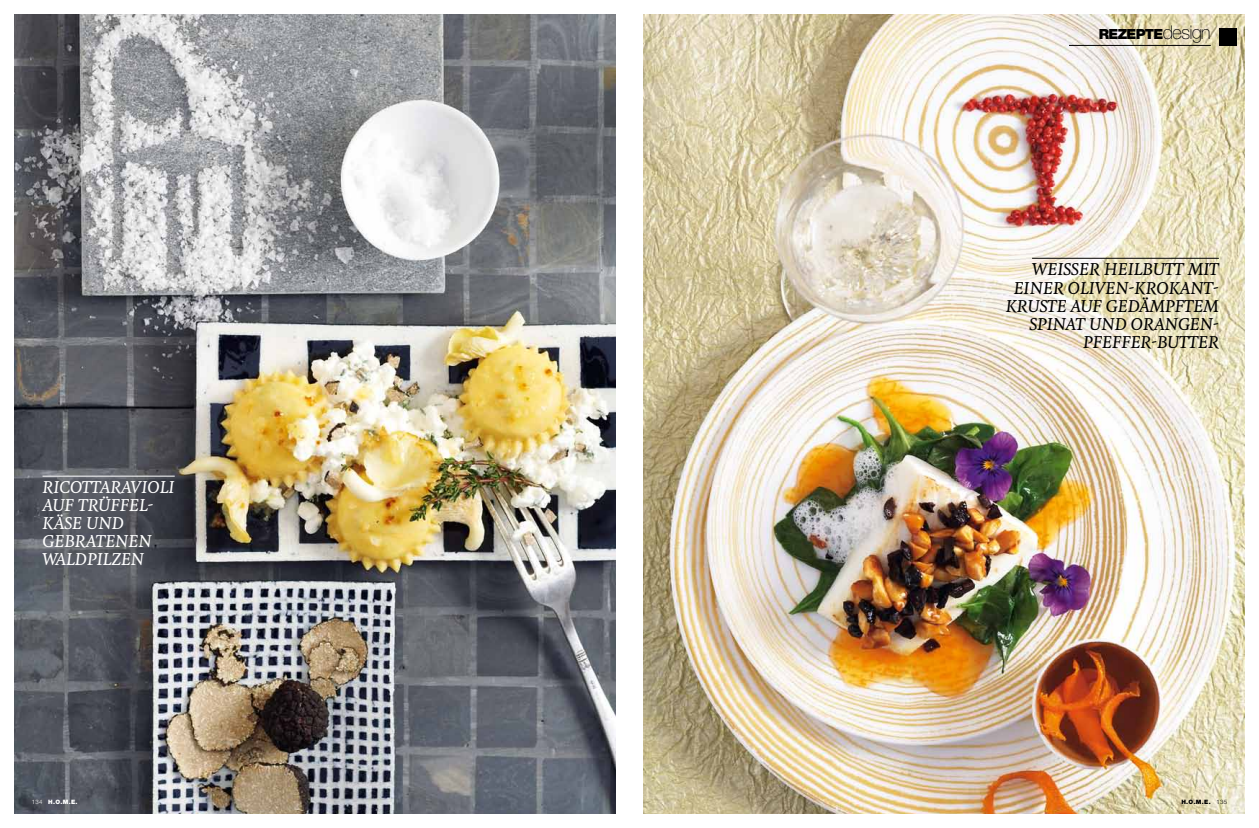
<style>
.page{position:relative;width:1259px;height:828px;background:#fff}
.page>*{position:absolute;margin:0;border:0;box-sizing:border-box;transform-origin:0 0}
.t1{font:italic 500 16px/18px "Feijoa";color:#000;text-align:right}
.t2{font:italic 500 16px/18px "Feijoa";color:#fff}
.t3{font:900 14px "Helvetica Neue CELT";letter-spacing:-.05em;color:#000}
.t4{font:900 6px "Helvetica Neue CELT";color:#fff}
.t5{font:900 6px "Helvetica Neue CELT";color:#000}
.s1{font-weight:100;font-size:19px}
.s2{font-weight:300}
</style>
<div class="page">
<img style="left:14px;top:14px;width:601px;height:800px">
<img style="left:643px;top:14px;width:601px;height:800px">
<hr style="left:1032px;top:258px;width:186px;height:1px;background:#000">
<hr style="left:43px;top:476px;width:132px;height:1px;background:#fff">
<hr style="left:1069px;top:45px;width:141px;height:1px;background:#000">
<div style="left:1219px;top:28px;width:17px;height:18px;background:#000"></div>
<p class="t3" style="left:1098px;top:25px;width:113px">REZEPTE<span class="s1">design</span></p>
<p class="t2" style="left:43px;top:479px;width:134px">RICOTTARAVIOLI<br>AUF TR ÜFFEL-<br>KÄSE UND<br>GEBRATENEN<br>WALDPILZEN</p>
<p class="t1" style="left:1005px;top:261px;width:215px">WEISSER HEILBUTT MIT<br>EINER OLIVEN-KROKANT-<br>KR USTE AUF GEDÄMPFTEM<br>SPINAT UND ORANGEN-<br>PFEFFER-BUTTER</p>
<p class="t4" style="left:32px;top:798px;width:47px"><span class="s2">134</span> H.O.M.E.</p>
<p class="t5" style="left:1181px;top:798px;width:47px">H.O.M.E. <span class="s2">135</span></p>
</div>
